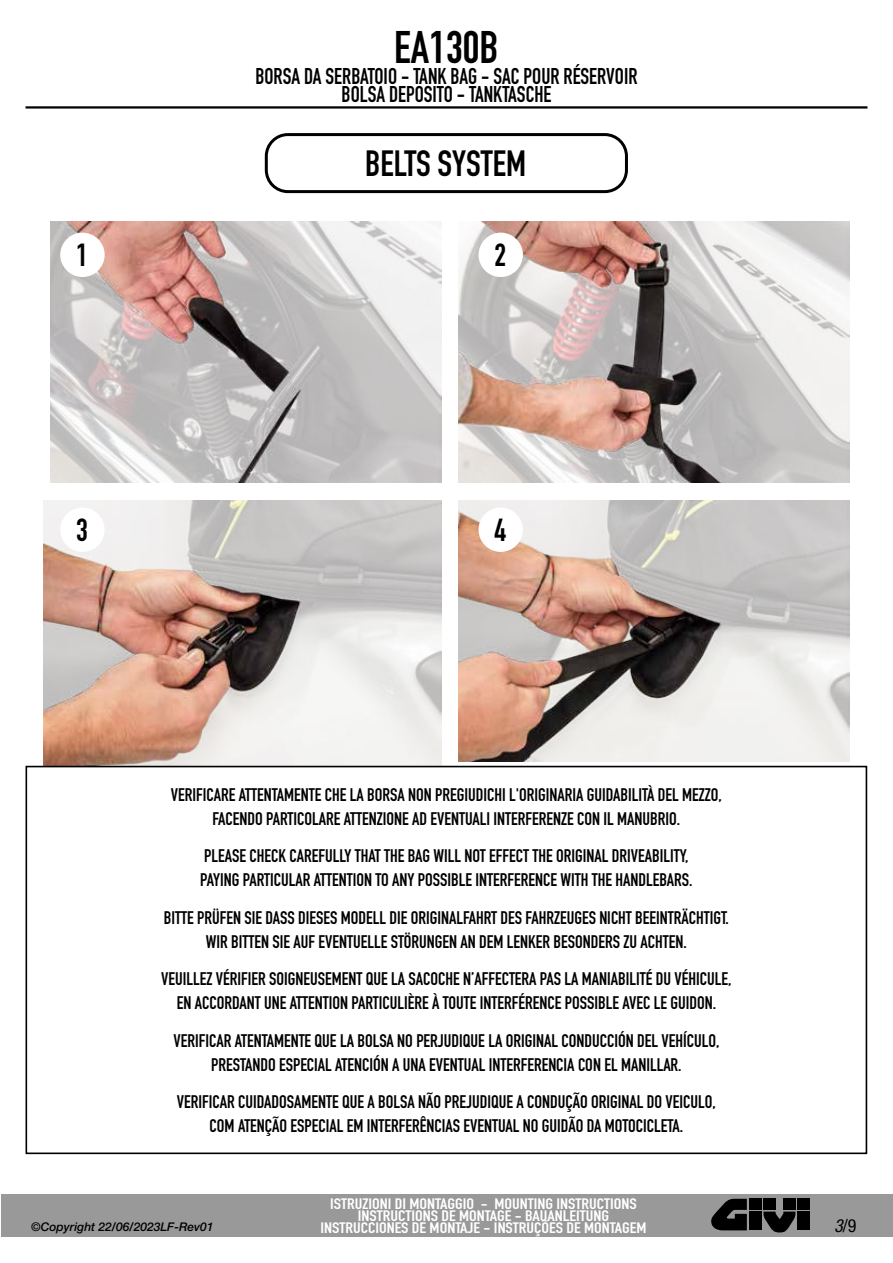
<style>
.page{position:relative;width:893px;height:1263px;background:#fff}
.page>*{position:absolute;margin:0;border:0;box-sizing:border-box;transform-origin:0 0}
.t1{font:45px "DIN Engschrift Std";color:#000}
.t2{font:36px "DIN Engschrift Std";color:#000}
.t3{font:31.5px "DIN Engschrift Std";color:#000}
.t4{font:22.5px/18px "DIN Engschrift Std";color:#000;text-align:center;scale:.95 1}
.t5{font:18px/24px "DIN Engschrift Std";color:#000;text-align:center}
.t6{font:condensed 18px "Helvetica Neue LT Std";color:#000}
.t7{font:15px/12px "DIN Engschrift Std";color:#fff;text-align:center;scale:1.2 1}
.t8{font:italic 500 12px "Helvetica Neue LT Std";color:#000}
.s1{font-style:italic}
</style>
<div class="page">
<div style="left:265px;top:133px;width:363px;height:60px;border:3px solid #000;border-radius:22px"></div>
<img style="left:50px;top:221px;width:391px;height:262px">
<img style="left:458px;top:221px;width:391px;height:262px">
<img style="left:43px;top:500px;width:398px;height:266px">
<img style="left:458px;top:500px;width:391px;height:261px">
<div style="left:26px;top:766px;width:841px;height:388px;border:2px solid #000"></div>
<div style="left:60px;top:233px;width:45px;height:44px;background:#fff;border-radius:50%"></div>
<div style="left:60px;top:507px;width:45px;height:45px;background:#fff;border-radius:50%"></div>
<div style="left:478px;top:233px;width:45px;height:44px;background:#fff;border-radius:50%"></div>
<div style="left:478px;top:507px;width:45px;height:45px;background:#fff;border-radius:50%"></div>
<div style="left:1px;top:1194px;width:891px;height:43px;background:#999"></div>
<hr style="left:26px;top:106px;width:841px;height:3px;background:#000">
<svg style="left:711px;top:1199px;width:36px;height:31px"></svg>
<div style="left:749px;top:1199px;width:12px;height:11px;background:#000"></div>
<div style="left:749px;top:1211px;width:12px;height:19px;background:#000"></div>
<div style="left:798px;top:1199px;width:12px;height:11px;background:#000"></div>
<div style="left:798px;top:1211px;width:12px;height:19px;background:#000"></div>
<div style="left:763px;top:1199px;width:13px;height:11px;background:#000"></div>
<div style="left:783px;top:1199px;width:12px;height:11px;background:#000"></div>
<svg style="left:763px;top:1211px;width:32px;height:21px"></svg>
<h1 class="t1" style="left:394px;top:21px;width:106px">EA130B</h1>
<p class="t4" style="left:255px;top:67px;width:404px">BORSA DA SERBATOIO - TANK BAG - SAC POUR RÉSERVOIR<br>BOLSA DEPOSITO - TANKTASCHE</p>
<h3 class="t3" style="left:76px;top:237px;width:13px">1</h3>
<h2 class="t2" style="left:365px;top:142px;width:163px">BELTS SYSTEM</h2>
<h3 class="t3" style="left:494px;top:237px;width:13px">2</h3>
<h3 class="t3" style="left:76px;top:511px;width:13px">3</h3>
<h3 class="t3" style="left:494px;top:511px;width:13px">4</h3>
<p class="t5" style="left:171px;top:782px;width:553px">VERIFICARE ATTENTAMENTE CHE LA BORSA NON PREGIUDICHI L'ORIGINARIA GUIDABILITÀ DEL MEZZO,<br>FACENDO PARTICOLARE ATTENZIONE AD EVENTUALI INTERFERENZE CON IL MANUBRIO.</p>
<p class="t5" style="left:200px;top:844px;width:494px;text-align:left">PLEASE CHECK CAREFULLY THAT THE BAG WILL NOT EFFECT THE ORIGINAL DRIVEABILITY,<br>PAYING PARTICULAR ATTENTION TO ANY POSSIBLE INTERFERENCE WITH THE HANDLEBARS.</p>
<p class="t5" style="left:164px;top:905px;width:567px">BITTE PRÜFEN SIE DASS DIESES MODELL DIE ORIGINALFAHRT DES FAHRZEUGES NICHT BEEINTRÄCHTIGT.<br>WIR BITTEN SIE AUF EVENTUELLE STÖRUNGEN AN DEM LENKER BESONDERS ZU ACHTEN.</p>
<p class="t5" style="left:161px;top:967px;width:572px">VEUILLEZ VÉRIFIER SOIGNEUSEMENT QUE LA SACOCHE N’AFFECTERA PAS LA MANIABILITÉ DU VÉHICULE,<br>EN ACCORDANT UNE ATTENTION PARTICULIÈRE À TOUTE INTERFÉRENCE POSSIBLE AVEC LE GUIDON.</p>
<p class="t5" style="left:173px;top:1028px;width:547px">VERIFICAR ATENTAMENTE QUE LA BOLSA NO PERJUDIQUE LA ORIGINAL CONDUCCIÓN DEL VEHÍCULO,<br>PRESTANDO ESPECIAL ATENCIÓN A UNA EVENTUAL INTERFERENCIA CON EL MANILLAR.</p>
<p class="t5" style="left:177px;top:1090px;width:541px">VERIFICAR CUIDADOSAMENTE QUE A BOLSA NÃO PREJUDIQUE A CONDUÇÃO ORIGINAL DO VEICULO,<br>COM ATENÇÃO ESPECIAL EM INTERFERÊNCIAS EVENTUAL NO GUIDÃO DA MOTOCICLETA.</p>
<p class="t8" style="left:31px;top:1220px;width:184px">©Copyright 22/06/2023LF-Rev01</p>
<p class="t7" style="left:320px;top:1197px;width:273px">ISTRUZIONI DI MONTAGGIO - MOUNTING INSTRUCTIONS<br>INSTRUCTIONS DE MONTAGE - BAUANLEITUNG<br>INSTRUCCIONES DE MONTAJE - INSTRUÇÕES DE MONTAGEM</p>
<p class="t6" style="left:834px;top:1215px;width:24px"><span class="s1">3</span>/9</p>
</div>
